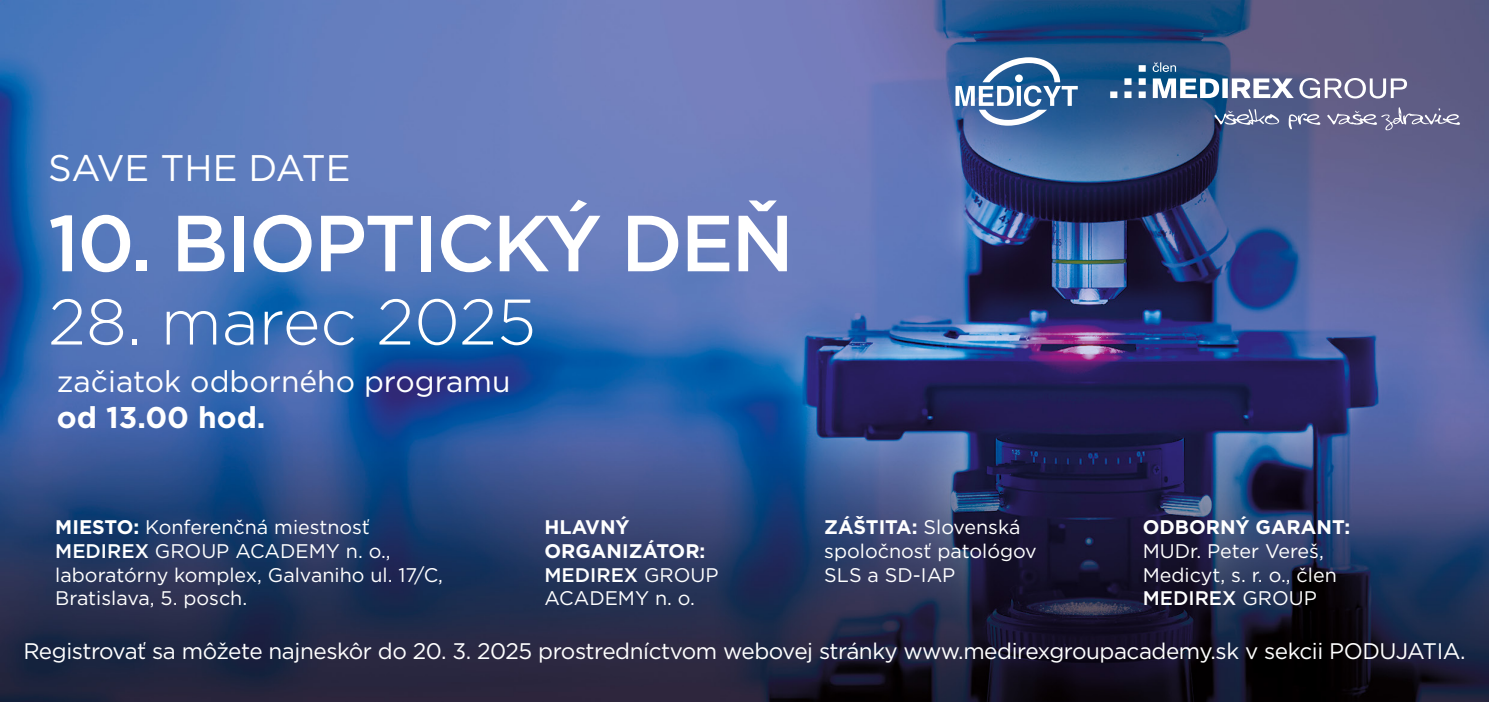
<style>
.page{position:relative;width:1489px;height:702px;background:#fff}
.page>*{position:absolute;margin:0;border:0;box-sizing:border-box;transform-origin:0 0}
.t1{font:500 79.25px "Gotham";letter-spacing:-.03em;color:#fff}
.t2{font:300 64.25px "Gotham";color:#fff}
.t3{font:37px "Gotham";letter-spacing:-.01em;color:#fff}
.t4{font:30px "Gotham";color:#fff}
.t5{font:700 30px "Gotham";color:#fff}
.t6{font:22.5px "Gotham";letter-spacing:-.02em;color:#fff}
.t7{font:19.75px/23.5px "Gotham";color:#fff}
.t8{font:700 19.75px/23.5px "Gotham";color:#fff}
.s1{font-weight:700}
.s2{font-weight:500}
.s3{font-weight:400}
</style>
<div class="page">
<img style="left:0;top:0;width:1488px;height:701px">
<svg style="left:1152px;top:78px;width:254px;height:20px"></svg>
<div style="left:1138px;top:78px;width:7px;height:7px;background:#fff"></div>
<div style="left:1124px;top:91px;width:7px;height:7px;background:#fff"></div>
<div style="left:1138px;top:91px;width:7px;height:7px;background:#fff"></div>
<div style="left:1138px;top:65px;width:7px;height:7px;background:#fff"></div>
<div style="left:1124px;top:78px;width:7px;height:7px;background:#fff"></div>
<div style="left:1110px;top:91px;width:7px;height:7px;background:#fff"></div>
<svg style="left:1214px;top:107px;width:245px;height:23px;background:#717599"></svg>
<svg style="left:1152px;top:62px;width:23px;height:10px"></svg>
<svg style="left:955px;top:57px;width:122px;height:69px"></svg>
<svg style="left:1014px;top:74px;width:8px;height:8px"></svg>
<h3 class="t3" style="left:48px;top:144px;width:304px">SAVE THE DATE</h3>
<h1 class="t1" style="left:48px;top:191px;width:747px">10. BIOPTICKÝ DEŇ</h1>
<h2 class="t2" style="left:48px;top:281px;width:489px">28. marec 2025</h2>
<h3 class="t4" style="left:57px;top:362px;width:455px">začiatok odborného programu</h3>
<h3 class="t5" style="left:57px;top:397px;width:210px">od 13.00 hod.</h3>
<p class="t7" style="left:55px;top:515px;width:389px"><span class="s1">MIESTO:</span> Konferenčná miestnosť<br><span class="s2">MEDIREX</span> GROUP ACADEMY n. o., laboratórny komplex, Galvaniho ul. 17/C,<br>Bratislava, 5. posch.</p>
<p class="t8" style="left:544px;top:515px;width:176px">HLAVNÝ<br>ORGANIZÁTOR:<br><span class="s2">MEDIREX</span> <span class="s3">GROUP<br>ACADEMY n. o.</span></p>
<p class="t7" style="left:824px;top:515px;width:214px"><span class="s1">ZÁŠTITA:</span> Slovenská spoločnosť patológov<br>SLS a SD-IAP</p>
<p class="t8" style="left:1142px;top:515px;width:209px">ODBORNÝ GARANT:</p>
<p class="t7" style="left:1142px;top:538px;width:195px">MUDr. Peter Vereš,<br>Medicyt, s. r. o., člen<br><span class="s2">MEDIREX</span> GROUP</p>
<p class="t6" style="left:23px;top:636px;width:1443px">Registrovať sa môžete najneskôr do 20. 3. 2025 prostredníctvom webovej stránky www.medirexgroupacademy.sk v sekcii PODUJATIA.</p>
</div>
